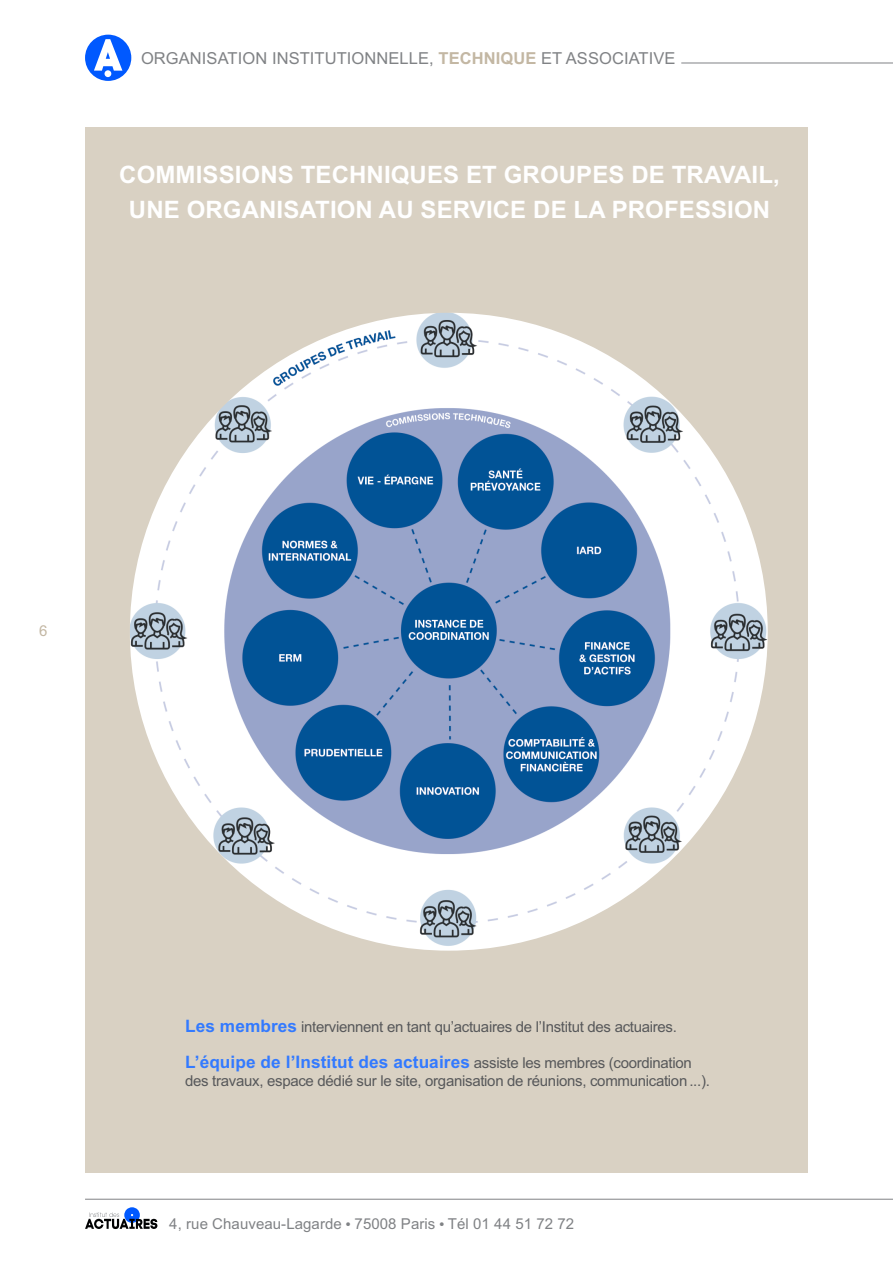
<style>
.page{position:relative;width:893px;height:1263px;background:#fff}
.page>*{position:absolute;margin:0;border:0;box-sizing:border-box;transform-origin:0 0}
.t1{font:700 24px/34.5px "Arial";letter-spacing:.005em;color:#fff;text-align:center}
.t2{font:700 17.25px "Arial";letter-spacing:.005em;color:#337aff}
.t3{font:16.5px "Arial";letter-spacing:.005em;color:#808285}
.t4{font:15px "Arial";letter-spacing:-.02em;color:#57585a}
.t5{font:15px "Arial";letter-spacing:.005em;color:#808285}
.t6{font:15px "Arial";color:#c3b7a3}
.s1{font-weight:700;color:#c3b7a3}
.s2{font-weight:700;font-size:17.25px;color:#337aff}
.s3{font-weight:400;font-size:15px;color:#57585a}
</style>
<div class="page">
<div style="left:85px;top:128px;width:723px;height:1045px;background:#d9d1c3"></div>
<div style="left:85px;top:35px;width:46px;height:46px;background:#0059ff;border-radius:50%"></div>
<div style="left:105px;top:70px;width:6px;height:7px;background:#fff;border-radius:50%"></div>
<svg style="left:94px;top:39px;width:28px;height:32px"></svg>
<hr style="left:681px;top:63px;width:212px;height:1px;background:#808285">
<hr style="left:85px;top:1199px;width:808px;height:1px;background:#808285">
<svg style="left:85px;top:1207px;width:72px;height:22px"></svg>
<img style="left:130px;top:313px;width:638px;height:638px;border-radius:50%">
<p class="t3" style="left:141px;top:48px;width:536px">ORGANISATION INSTITUTIONNELLE, <span class="s1">TECHNIQUE</span> ET ASSOCIATIVE</p>
<h1 class="t1" style="left:119px;top:158px;width:662px">COMMISSIONS TECHNIQUES ET GROUPES DE TRAVAIL,<br>UNE ORGANISATION AU SERVICE DE LA PROFESSION</h1>
<p class="t6" style="left:39px;top:622px;width:10px">6</p>
<p class="t4" style="left:185px;top:1018px;width:493px"><span class="s2">Les membres</span> interviennent en tant qu’actuaires de l’Institut des actuaires.</p>
<p class="t2" style="left:185px;top:1052px;width:508px">L’équipe de l’Institut des actuaires <span class="s3">assiste les membres (coordination</span></p>
<p class="t4" style="left:185px;top:1072px;width:526px">des travaux, espace dédié sur le site, organisation de réunions, communication ...).</p>
<p class="t5" style="left:169px;top:1215px;width:406px">4, rue Chauveau-Lagarde ● 75008 Paris ● Tél 01 44 51 72 72</p>
</div>
